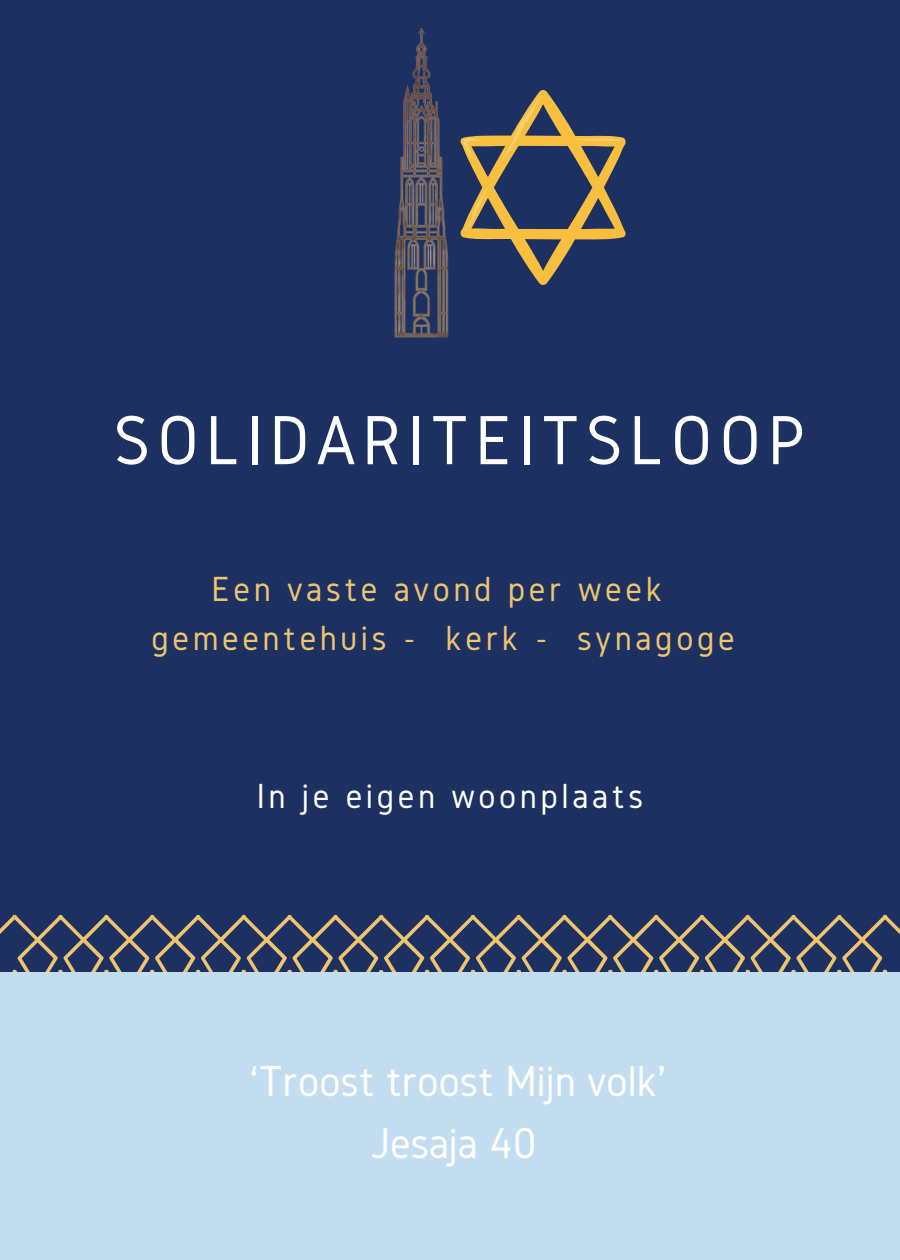
<style>
.page{position:relative;width:900px;height:1260px;background:#1c3161}
.page>*{position:absolute;margin:0;border:0;box-sizing:border-box;transform-origin:0 0}
.t1{font:72.25px "Gidole";letter-spacing:.09em;color:#fff}
.t2{font:45px/62px "Gidole";color:#fff;text-align:center}
.t3{font:36.25px "Gidole";letter-spacing:.1em;color:#efc46f}
.t4{font:36.25px "Gidole";letter-spacing:.1em;color:#fff}
</style>
<div class="page">
<svg style="left:15px;top:915px;width:870px;height:57px"></svg>
<div style="left:0;top:972px;width:899px;height:288px;background:#c2ddf0"></div>
<svg style="left:581px;top:135px;width:45px;height:105px"></svg>
<img style="left:394px;top:28px;width:187px;height:310px">
<p class="t1" style="left:114px;top:400px;width:694px">SOLIDARITEITSLOOP</p>
<h1 class="t3" style="left:211px;top:569px;width:452px">Éen vaste avond per week</h1>
<p class="t3" style="left:152px;top:618px;width:585px">gemeentehuis - kerk - synagoge</p>
<p class="t4" style="left:257px;top:776px;width:388px">In je eigen woonplaats</p>
<p class="t2" style="left:250px;top:1049px;width:418px">‘Troost troost Mijn volk’<br>Jesaja 40</p>
</div>
